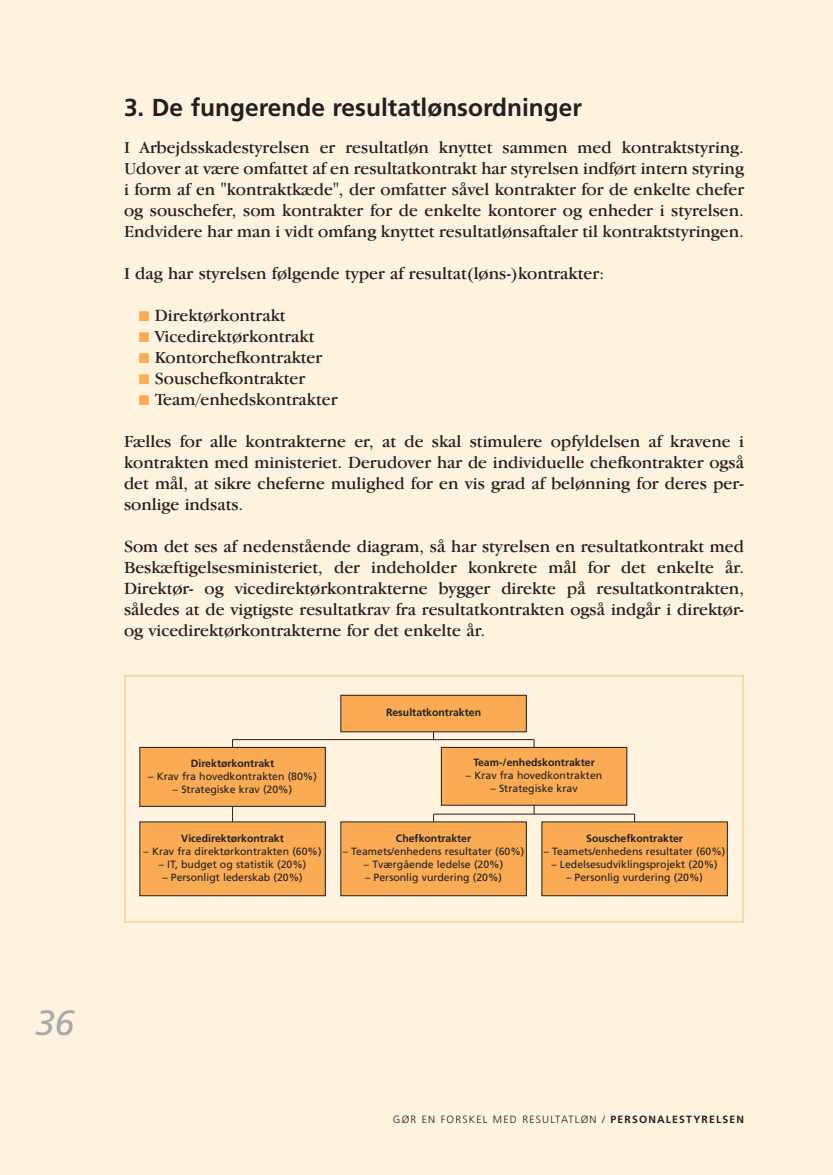
<style>
.page{position:relative;width:833px;height:1175px;background:#fff}
.page>*{position:absolute;margin:0;border:0;box-sizing:border-box;transform-origin:0 0}
.t1{font:italic 35px "Frutiger";color:#a7a9ac}
.t2{font:700 24.5px "Frutiger";color:#231f20}
.t3{font:17.5px/21px "Garamond IT Cby BT";color:#231f20;text-align:justify}
.t4{font:10.5px "Frutiger";color:#231f20}
.t5{font:700 10.5px "Frutiger";color:#231f20}
.t6{font:300 10.5px "Frutiger";letter-spacing:.11em;color:#231f20}
.s1{color:#faab53}
.s2{font-weight:700}
</style>
<div class="page">
<div style="left:0;top:0;width:833px;height:1174px;background:#fff3df"></div>
<div style="left:124px;top:675px;width:620px;height:247px;border:2px solid #fed3a3"></div>
<hr style="left:233px;top:739px;width:301px;height:1px;background:#231f20">
<hr style="left:534px;top:739px;width:1px;height:75px;background:#231f20">
<hr style="left:232px;top:739px;width:1px;height:83px;background:#231f20">
<div style="left:140px;top:747px;width:185px;height:59px;background:#faab53"></div>
<div style="left:139px;top:747px;width:187px;height:59px;border:1px solid #231f20"></div>
<div style="left:140px;top:821px;width:185px;height:74px;background:#faab53"></div>
<div style="left:139px;top:821px;width:187px;height:75px;border:1px solid #231f20"></div>
<div style="left:341px;top:695px;width:185px;height:36px;background:#faab53"></div>
<div style="left:341px;top:694px;width:186px;height:38px;border:1px solid #231f20"></div>
<div style="left:441px;top:747px;width:186px;height:58px;background:#faab53"></div>
<div style="left:441px;top:747px;width:186px;height:58px;border:1px solid #231f20"></div>
<hr style="left:434px;top:813px;width:201px;height:1px;background:#231f20">
<div style="left:341px;top:821px;width:185px;height:74px;background:#faab53"></div>
<div style="left:341px;top:821px;width:186px;height:75px;border:1px solid #231f20"></div>
<div style="left:542px;top:821px;width:185px;height:74px;background:#faab53"></div>
<div style="left:542px;top:821px;width:186px;height:75px;border:1px solid #231f20"></div>
<h2 class="t2" style="left:124px;top:97px;width:460px">3. De fungerende resultatlønsordninger</h2>
<p class="t3" style="left:124px;top:137px;width:622px">I Arbejdsskadestyrelsen er resultatløn knyttet sammen med kontraktstyring.<br>Udover at være omfattet af en resultatkontrakt har styrelsen indført intern styring i form af en "kontraktkæde", der omfatter såvel kontrakter for de enkelte chefer og souschefer, som kontrakter for de enkelte kontorer og enheder i styrelsen.<br>Endvidere har man i vidt omfang knyttet resultatlønsaftaler til kontraktstyringen.</p>
<p class="t3" style="left:124px;top:263px;width:482px">I dag har styrelsen følgende typer af resultat(løns-)kontrakter:</p>
<p class="t3" style="left:139px;top:305px;width:148px"><span class="s1">■</span> Direktørkontrakt</p>
<p class="t3" style="left:139px;top:326px;width:177px"><span class="s1">■</span> Vicedirektørkontrakt</p>
<p class="t3" style="left:139px;top:347px;width:185px"><span class="s1">■</span> Kontorchefkontrakter</p>
<p class="t3" style="left:139px;top:368px;width:168px"><span class="s1">■</span> Souschefkontrakter</p>
<p class="t3" style="left:139px;top:389px;width:200px"><span class="s1">■</span> Team/enhedskontrakter</p>
<p class="t3" style="left:124px;top:431px;width:622px">Fælles for alle kontrakterne er, at de skal stimulere opfyldelsen af kravene i kontrakten med ministeriet. Derudover har de individuelle chefkontrakter også det mål, at sikre cheferne mulighed for en vis grad af belønning for deres per&shy;sonlige indsats.</p>
<p class="t3" style="left:124px;top:536px;width:622px">Som det ses af nedenstående diagram, så har styrelsen en resultatkontrakt med Beskæftigelsesministeriet, der indeholder konkrete mål for det enkelte år.<br>Direktør- og vicedirektørkontrakterne bygger direkte på resultatkontrakten, således at de vigtigste resultatkrav fra resultatkontrakten også indgår i direktør&shy;og vicedirektørkontrakterne for det enkelte år.</p>
<p class="t5" style="left:191px;top:758px;width:85px">Direktørkontrakt</p>
<p class="t4" style="left:148px;top:771px;width:170px">– Krav fra hovedkontrakten (80%)</p>
<p class="t4" style="left:173px;top:784px;width:121px">– Strategiske krav (20%)</p>
<p class="t5" style="left:181px;top:834px;width:104px">Vicedirektørkontrakt</p>
<p class="t4" style="left:144px;top:847px;width:180px">– Krav fra direktørkontrakten (60%)</p>
<p class="t4" style="left:159px;top:860px;width:149px">– IT, budget og statistik (20%)</p>
<p class="t4" style="left:162px;top:873px;width:142px">– Personligt lederskab (20%)</p>
<p class="t5" style="left:386px;top:708px;width:97px">Resultatkontrakten</p>
<p class="t5" style="left:473px;top:758px;width:123px">Team-/enhedskontrakter</p>
<p class="t4" style="left:466px;top:771px;width:138px">– Krav fra hovedkontrakten</p>
<p class="t4" style="left:491px;top:784px;width:88px">– Strategiske krav</p>
<p class="t5" style="left:396px;top:834px;width:77px">Chefkontrakter</p>
<p class="t4" style="left:343px;top:847px;width:183px">– Teamets/enhedens resultater (60%)</p>
<p class="t4" style="left:364px;top:860px;width:141px">– Tværgående ledelse (20%)</p>
<p class="t4" style="left:365px;top:873px;width:138px">– Personlig vurdering (20%)</p>
<p class="t5" style="left:586px;top:834px;width:98px">Souschefkontrakter</p>
<p class="t4" style="left:544px;top:847px;width:183px">– Teamets/enhedens resultater (60%)</p>
<p class="t4" style="left:551px;top:860px;width:168px">– Ledelsesudviklingsprojekt (20%)</p>
<p class="t4" style="left:566px;top:873px;width:138px">– Personlig vurdering (20%)</p>
<h1 class="t1" style="left:35px;top:1008px;width:40px">36</h1>
<p class="t6" style="left:393px;top:1114px;width:353px">GØR EN FORSKEL MED RESULTATLØN / <span class="s2">PERSONALESTYRELSEN</span></p>
</div>
